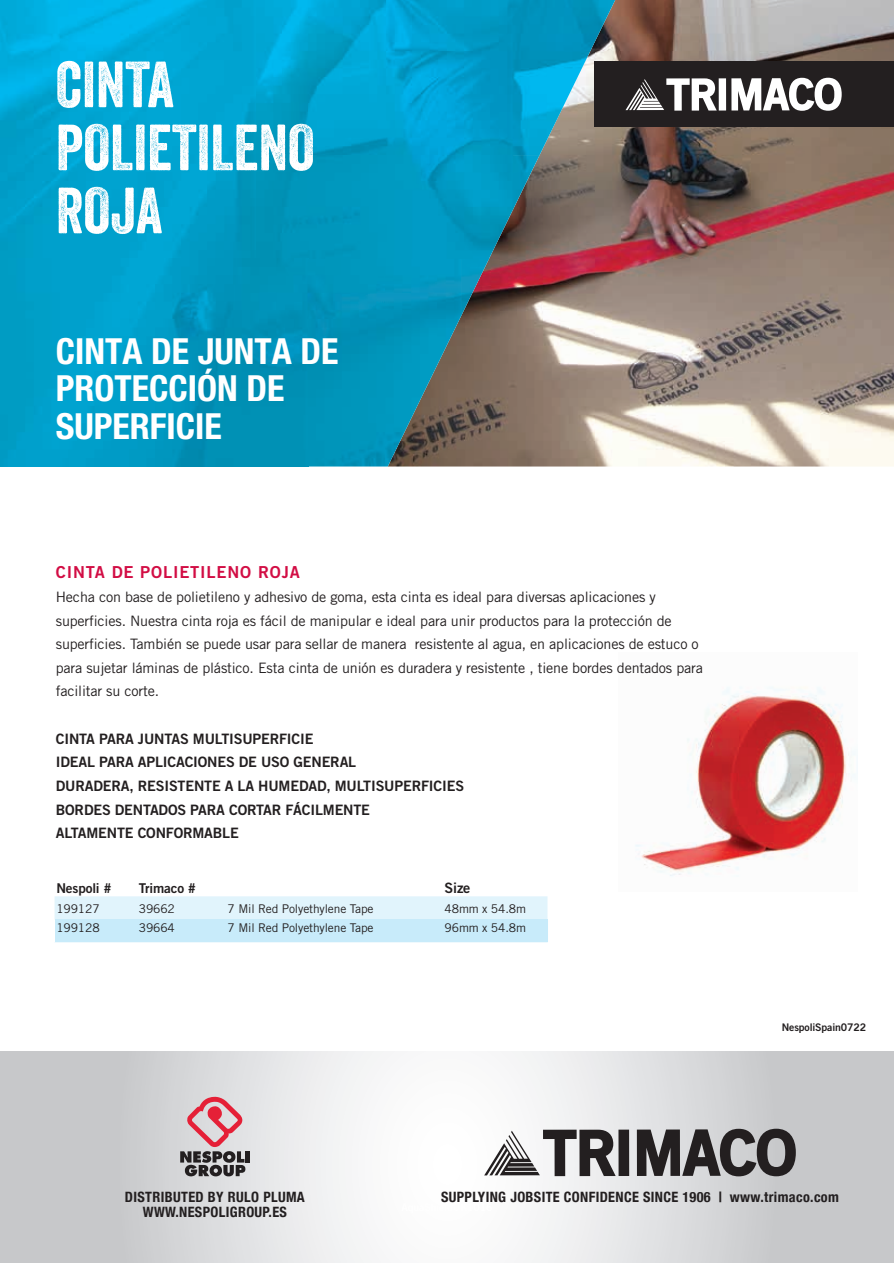
<style>
.page{position:relative;width:894px;height:1263px;background:#fff}
.page>*{position:absolute;margin:0;border:0;box-sizing:border-box;transform-origin:0 0}
.t1{font:63px/63px "Veneer";color:#fff}
.t2{font:700 condensed 36px/37.5px "Helvetica Neue LT Pro";color:#fff}
.t3{font:16.5px "Trade Gothic Bold Two";letter-spacing:.05em;color:#d20d44}
.t4{font:14.4px/23.5px "Trade Gothic";letter-spacing:-.01em;color:#231f20}
.t5{font:14.4px/23.5px "Trade Gothic Bold Two";letter-spacing:-.01em;color:#231f20}
.t6{font:700 condensed 14.25px "Helvetica Neue";letter-spacing:.025em;color:#231f20}
.t7{font:13.5px "Trade Gothic Bold Two";letter-spacing:-.01em;color:#231f20}
.t8{font:12px "Trade Gothic";letter-spacing:-.01em;color:#231f20}
.t9{font:10.5px "Trade Gothic Bold Two";letter-spacing:-.01em;color:#231f20}
</style>
<div class="page">
<img style="left:635px;top:687px;width:220px;height:189px">
<img style="left:462px;top:0;width:431px;height:466px">
<img style="left:0;top:0;width:513px;height:259px">
<img style="left:512px;top:0;width:103px;height:156px">
<img style="left:512px;top:155px;width:27px;height:55px">
<img style="left:0;top:259px;width:462px;height:207px">
<img style="left:461px;top:259px;width:28px;height:56px">
<div style="left:594px;top:61px;width:299px;height:66px;background:#231f20"></div>
<div style="left:718px;top:78px;width:7px;height:32px;background:#fff"></div>
<svg style="left:731px;top:78px;width:110px;height:33px"></svg>
<svg style="left:625px;top:78px;width:91px;height:33px"></svg>
<div style="left:55px;top:896px;width:492px;height:23px;background:#e1f4fc"></div>
<div style="left:55px;top:919px;width:492px;height:23px;background:#c8ebfa"></div>
<svg style="left:0;top:1051px;width:893px;height:212px"></svg>
<div style="left:618px;top:1129px;width:11px;height:47px;background:#231f20"></div>
<svg style="left:636px;top:1128px;width:159px;height:48px;background:#6b696b"></svg>
<svg style="left:484px;top:1129px;width:131px;height:47px"></svg>
<hr style="left:245px;top:1151px;width:4px;height:11px;background:#221e1f">
<svg style="left:180px;top:1096px;width:65px;height:80px;background:#ba989d"></svg>
<h1 class="t1" style="left:56px;top:53px;width:260px">CINTA<br>POLIETILENO<br>ROJA</h1>
<h2 class="t2" style="left:56px;top:332px;width:284px">CINTA DE JUNTA DE<br>PROTECCIÓN DE<br>SUPERFICIE</h2>
<p class="t3" style="left:56px;top:562px;width:245px">CINTA DE POLIETILENO ROJA</p>
<p class="t4" style="left:56px;top:585px;width:648px">Hecha con base de polietileno y adhesivo de goma, esta cinta es ideal para diversas aplicaciones y superficies. Nuestra cinta roja es fácil de manipular e ideal para unir productos para la protección de superficies. También se puede usar para sellar de manera resistente al agua, en aplicaciones de estuco o para sujetar láminas de plástico. Esta cinta de unión es duradera y resistente , tiene bordes dentados para facilitar su corte.</p>
<p class="t5" style="left:56px;top:726px;width:409px">CINTA PARA JUNTAS MULTISUPERFICIE<br>IDEAL PARA APLICACIONES DE USO GENERAL<br>DURADERA, RESISTENTE A LA HUMEDAD, MULTISUPERFICIES BORDES DENTADOS PARA CORTAR FÁCILMENTE<br>ALTAMENTE CONFORMABLE</p>
<p class="t7" style="left:56px;top:880px;width:57px">Nespoli #</p>
<p class="t7" style="left:139px;top:880px;width:59px">Trimaco #</p>
<p class="t5" style="left:444px;top:876px;width:27px">Size</p>
<p class="t8" style="left:56px;top:901px;width:45px">199127</p>
<p class="t8" style="left:139px;top:901px;width:38px">39662</p>
<p class="t8" style="left:227px;top:901px;width:147px">7 Mil Red Polyethylene Tape</p>
<p class="t8" style="left:444px;top:901px;width:83px">48mm x 54.8m</p>
<p class="t8" style="left:56px;top:921px;width:45px">199128</p>
<p class="t8" style="left:139px;top:921px;width:38px">39664</p>
<p class="t8" style="left:227px;top:921px;width:147px">7 Mil Red Polyethylene Tape</p>
<p class="t8" style="left:444px;top:921px;width:83px">96mm x 54.8m</p>
<p class="t9" style="left:781px;top:1021px;width:86px">NespoliSpain0722</p>
<p class="t6" style="left:125px;top:1185px;width:181px">DISTRIBUTED BY RULO PLUMA</p>
<p class="t6" style="left:441px;top:1184px;width:399px">SUPPLYING JOBSITE CONFIDENCE SINCE 1906 | www.trimaco.com</p>
<p class="t6" style="left:143px;top:1200px;width:145px">WWW.NESPOLIGROUP.ES</p>
</div>
